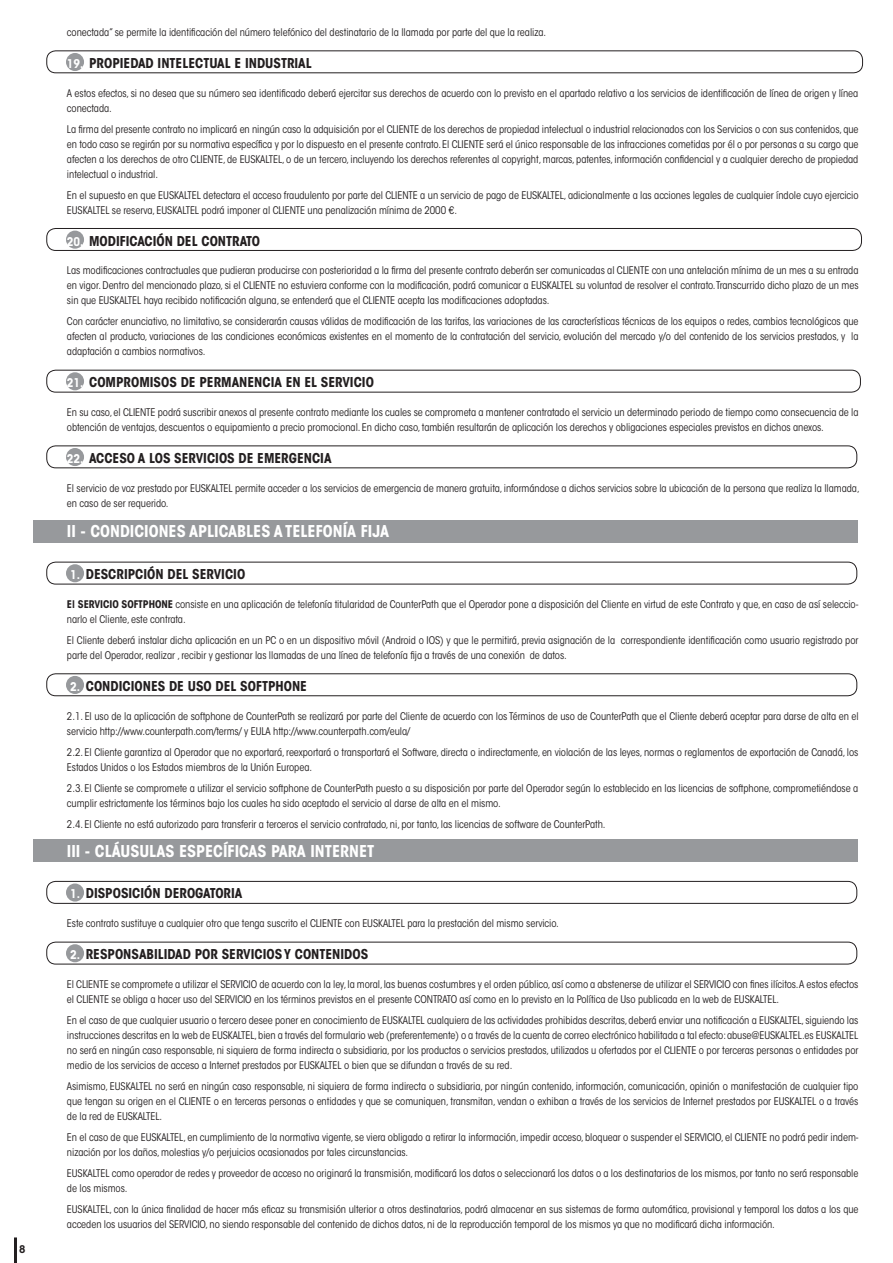
<style>
.page{position:relative;width:893px;height:1263px;background:#fff}
.page>*{position:absolute;margin:0;border:0;box-sizing:border-box;transform-origin:0 0}
.t1{font:700 condensed 16.2px "ITC Avant Garde Std";color:#fff}
.t2{font:700 condensed 13.5px "ITC Avant Garde Std";color:#231f20}
.t3{font:condensed 10.5px/15px "ITC Avant Garde Std";letter-spacing:-.005em;color:#231f20}
.t4{font:600 10.5px "ITC Avant Garde Std";color:#231f20}
.s1{font-size:12px;color:#fff}
.s2{font-weight:700}
</style>
<div class="page">
<hr style="left:14px;top:1237px;width:3px;height:26px;background:#231f20">
<div style="left:66px;top:53px;width:18px;height:18px;background:#97999c;border-radius:50%"></div>
<div style="left:47px;top:51px;width:816px;height:22px;border:1px solid #231f20;border-radius:9px"></div>
<div style="left:66px;top:231px;width:18px;height:18px;background:#97999c;border-radius:50%"></div>
<div style="left:47px;top:228px;width:815px;height:23px;border:1px solid #231f20;border-radius:9px"></div>
<div style="left:66px;top:372px;width:18px;height:18px;background:#97999c;border-radius:50%"></div>
<div style="left:47px;top:370px;width:814px;height:22px;border:1px solid #231f20;border-radius:9px"></div>
<div style="left:66px;top:448px;width:18px;height:18px;background:#97999c;border-radius:50%"></div>
<div style="left:47px;top:446px;width:810px;height:22px;border:1px solid #231f20;border-radius:9px"></div>
<div style="left:33px;top:520px;width:824px;height:22px;background:#97999c"></div>
<div style="left:66px;top:564px;width:18px;height:18px;background:#97999c;border-radius:50%"></div>
<div style="left:47px;top:562px;width:810px;height:22px;border:1px solid #231f20;border-radius:9px"></div>
<div style="left:66px;top:676px;width:18px;height:18px;background:#97999c;border-radius:50%"></div>
<div style="left:47px;top:673px;width:810px;height:23px;border:1px solid #231f20;border-radius:9px"></div>
<div style="left:33px;top:840px;width:824px;height:22px;background:#97999c"></div>
<div style="left:66px;top:883px;width:18px;height:18px;background:#97999c;border-radius:50%"></div>
<div style="left:47px;top:881px;width:810px;height:22px;border:1px solid #231f20;border-radius:9px"></div>
<div style="left:66px;top:944px;width:18px;height:18px;background:#97999c;border-radius:50%"></div>
<div style="left:47px;top:942px;width:810px;height:22px;border:1px solid #231f20;border-radius:9px"></div>
<p class="t4" style="left:19px;top:1242px;width:8px">8</p>
<p class="t3" style="left:67px;top:25px;width:481px">conectada” se permite la identificación del número telefónico del destinatario de la llamada por parte del que la realiza.</p>
<p class="t2" style="left:67px;top:54px;width:246px"><span class="s1">19.</span> PROPIEDAD INTELECTUAL E INDUSTRIAL</p>
<p class="t3" style="left:67px;top:85px;width:793px">A estos efectos, si no desea que su número sea identificado deberá ejercitar sus derechos de acuerdo con lo previsto en el apartado relativo a los servicios de identificación de línea de origen y línea conectada.</p>
<p class="t3" style="left:67px;top:121px;width:793px;text-align:justify">La firma del presente contrato no implicará en ningún caso la adquisición por el CLIENTE de los derechos de propiedad intelectual o industrial relacionados con los Servicios o con sus contenidos, que en todo caso se regirán por su normativa específica y por lo dispuesto en el presente contrato. El CLIENTE será el único responsable de las infracciones cometidas por él o por personas a su cargo que afecten a los derechos de otro CLIENTE, de EUSKALTEL, o de un tercero, incluyendo los derechos referentes al copyright, marcas, patentes, información confidencial y a cualquier derecho de propiedad intelectual o industrial.</p>
<p class="t3" style="left:67px;top:187px;width:793px">En el supuesto en que EUSKALTEL detectara el acceso fraudulento por parte del CLIENTE a un servicio de pago de EUSKALTEL, adicionalmente a las acciones legales de cualquier índole cuyo ejercicio<br>EUSKALTEL se reserva, EUSKALTEL podrá imponer al CLIENTE una penalización mínima de 2000 €.</p>
<p class="t2" style="left:67px;top:232px;width:195px"><span class="s1">20.</span> MODIFICACIÓN DEL CONTRATO</p>
<p class="t3" style="left:67px;top:263px;width:793px;text-align:justify">Las modificaciones contractuales que pudieran producirse con posterioridad a la firma del presente contrato deberán ser comunicadas al CLIENTE con una antelación mínima de un mes a su entrada en vigor. Dentro del mencionado plazo, si el CLIENTE no estuviera conforme con la modificación, podrá comunicar a EUSKALTEL su voluntad de resolver el contrato.Transcurrido dicho plazo de un mes sin que EUSKALTEL haya recibido notificación alguna, se entenderá que el CLIENTE acepta las modificaciones adoptadas.</p>
<p class="t3" style="left:67px;top:314px;width:793px;text-align:justify">Con carácter enunciativo, no limitativo, se considerarán causas válidas de modificación de las tarifas, las variaciones de las características técnicas de los equipos o redes, cambios tecnológicos que afecten al producto, variaciones de las condiciones económicas existentes en el momento de la contratación del servicio, evolución del mercado y/o del contenido de los servicios prestados, y la adaptación a cambios normativos.</p>
<p class="t2" style="left:67px;top:374px;width:308px"><span class="s1">21.</span> COMPROMISOS DE PERMANENCIA EN EL SERVICIO</p>
<p class="t3" style="left:67px;top:405px;width:793px">En su caso, el CLIENTE podrá suscribir anexos al presente contrato mediante los cuales se comprometa a mantener contratado el servicio un determinado periodo de tiempo como consecuencia de la obtención de ventajas, descuentos o equipamiento a precio promocional. En dicho caso, también resultarán de aplicación los derechos y obligaciones especiales previstos en dichos anexos.</p>
<p class="t2" style="left:67px;top:449px;width:266px"><span class="s1">22.</span> ACCESO A LOS SERVICIOS DE EMERGENCIA</p>
<p class="t3" style="left:67px;top:480px;width:794px">El servicio de voz prestado por EUSKALTEL permite acceder a los servicios de emergencia de manera gratuita, informándose a dichos servicios sobre la ubicación de la persona que realiza la llamada, en caso de ser requerido.</p>
<h1 class="t1" style="left:67px;top:521px;width:324px">II - CONDICIONES APLICABLES A TELEFONÍA FIJA</h1>
<p class="t2" style="left:70px;top:566px;width:176px"><span class="s1">1.</span> DESCRIPCIÓN DEL SERVICIO</p>
<p class="t3" style="left:67px;top:597px;width:793px"><span class="s2">El SERVICIO SOFTPHONE</span> consiste en una aplicación de telefonía titularidad de CounterPath que el Operador pone a disposición del Cliente en virtud de este Contrato y que, en caso de así seleccio&shy;narlo el Cliente, este contrata.</p>
<p class="t3" style="left:67px;top:633px;width:793px">El Cliente deberá instalar dicha aplicación en un PC o en un dispositivo móvil (Android o IOS) y que le permitirá, previa asignación de la correspondiente identificación como usuario registrado por parte del Operador, realizar , recibir y gestionar las llamadas de una línea de telefonía fija a través de una conexión de datos.</p>
<p class="t2" style="left:70px;top:677px;width:238px"><span class="s1">2.</span> CONDICIONES DE USO DEL SOFTPHONE</p>
<p class="t3" style="left:67px;top:708px;width:793px">2.1. El uso de la aplicación de softphone de CounterPath se realizará por parte del Cliente de acuerdo con los Términos de uso de CounterPath que el Cliente deberá aceptar para darse de alta en el servicio http://www.counterpath.com/terms/ y EULA http://www.counterpath.com/eula/</p>
<p class="t3" style="left:67px;top:744px;width:793px">2.2. El Cliente garantiza al Operador que no exportará, reexportará o transportará el Software, directa o indirectamente, en violación de las leyes, normas o reglamentos de exportación de Canadá, los<br>Estados Unidos o los Estados miembros de la Unión Europea.</p>
<p class="t3" style="left:67px;top:780px;width:793px">2.3. El Cliente se compromete a utilizar el servicio softphone de CounterPath puesto a su disposición por parte del Operador según lo establecido en las licencias de softphone, comprometiéndose a cumplir estrictamente los términos bajo los cuales ha sido aceptado el servicio al darse de alta en el mismo.</p>
<p class="t3" style="left:67px;top:816px;width:540px">2.4. El Cliente no está autorizado para transferir a terceros el servicio contratado, ni, por tanto, las licencias de software de CounterPath.</p>
<h1 class="t1" style="left:67px;top:840px;width:309px">III - CLÁUSULAS ESPECÍFICAS PARA INTERNET</h1>
<p class="t2" style="left:70px;top:885px;width:174px"><span class="s1">1.</span> DISPOSICIÓN DEROGATORIA</p>
<p class="t3" style="left:67px;top:916px;width:493px">Este contrato sustituye a cualquier otro que tenga suscrito el CLIENTE con EUSKALTEL para la prestación del mismo servicio.</p>
<p class="t2" style="left:70px;top:946px;width:299px"><span class="s1">2.</span> RESPONSABILIDAD POR SERVICIOS Y CONTENIDOS</p>
<p class="t3" style="left:67px;top:977px;width:793px">El CLIENTE se compromete a utilizar el SERVICIO de acuerdo con la ley, la moral, las buenas costumbres y el orden público, así como a abstenerse de utilizar el SERVICIO con fines ilícitos. A estos efectos el CLIENTE se obliga a hacer uso del SERVICIO en los términos previstos en el presente CONTRATO así como en lo previsto en la Política de Uso publicada en la web de EUSKALTEL.</p>
<p class="t3" style="left:67px;top:1013px;width:793px;text-align:justify">En el caso de que cualquier usuario o tercero desee poner en conocimiento de EUSKALTEL cualquiera de las actividades prohibidas descritas, deberá enviar una notificación a EUSKALTEL, siguiendo las instrucciones descritas en la web de EUSKALTEL, bien a través del formulario web (preferentemente) o a través de la cuenta de correo electrónico habilitada a tal efecto: abuse@EUSKALTEL.es EUSKALTEL no será en ningún caso responsable, ni siquiera de forma indirecta o subsidiaria, por los productos o servicios prestados, utilizados u ofertados por el CLIENTE o por terceras personas o entidades por medio de los servicios de acceso a Internet prestados por EUSKALTEL o bien que se difundan a través de su red.</p>
<p class="t3" style="left:67px;top:1078px;width:793px;text-align:justify">Asimismo, EUSKALTEL no será en ningún caso responsable, ni siquiera de forma indirecta o subsidiaria, por ningún contenido, información, comunicación, opinión o manifestación de cualquier tipo que tengan su origen en el CLIENTE o en terceras personas o entidades y que se comuniquen, transmitan, vendan o exhiban a través de los servicios de Internet prestados por EUSKALTEL o a través de la red de EUSKALTEL.</p>
<p class="t3" style="left:67px;top:1129px;width:793px">En el caso de que EUSKALTEL, en cumplimiento de la normativa vigente, se viera obligado a retirar la información, impedir acceso, bloquear o suspender el SERVICIO, el CLIENTE no podrá pedir indem&shy;nización por los daños, molestias y/o perjuicios ocasionados por tales circunstancias.</p>
<p class="t3" style="left:67px;top:1165px;width:793px">EUSKALTEL como operador de redes y proveedor de acceso no originará la transmisión, modificará los datos o seleccionará los datos o a los destinatarios de los mismos, por tanto no será responsable de los mismos.</p>
<p class="t3" style="left:67px;top:1201px;width:793px">EUSKALTEL, con la única finalidad de hacer más eficaz su transmisión ulterior a otros destinatarios, podrá almacenar en sus sistemas de forma automática, provisional y temporal los datos a los que acceden los usuarios del SERVICIO, no siendo responsable del contenido de dichos datos, ni de la reproducción temporal de los mismos ya que no modificará dicha información.</p>
</div>
